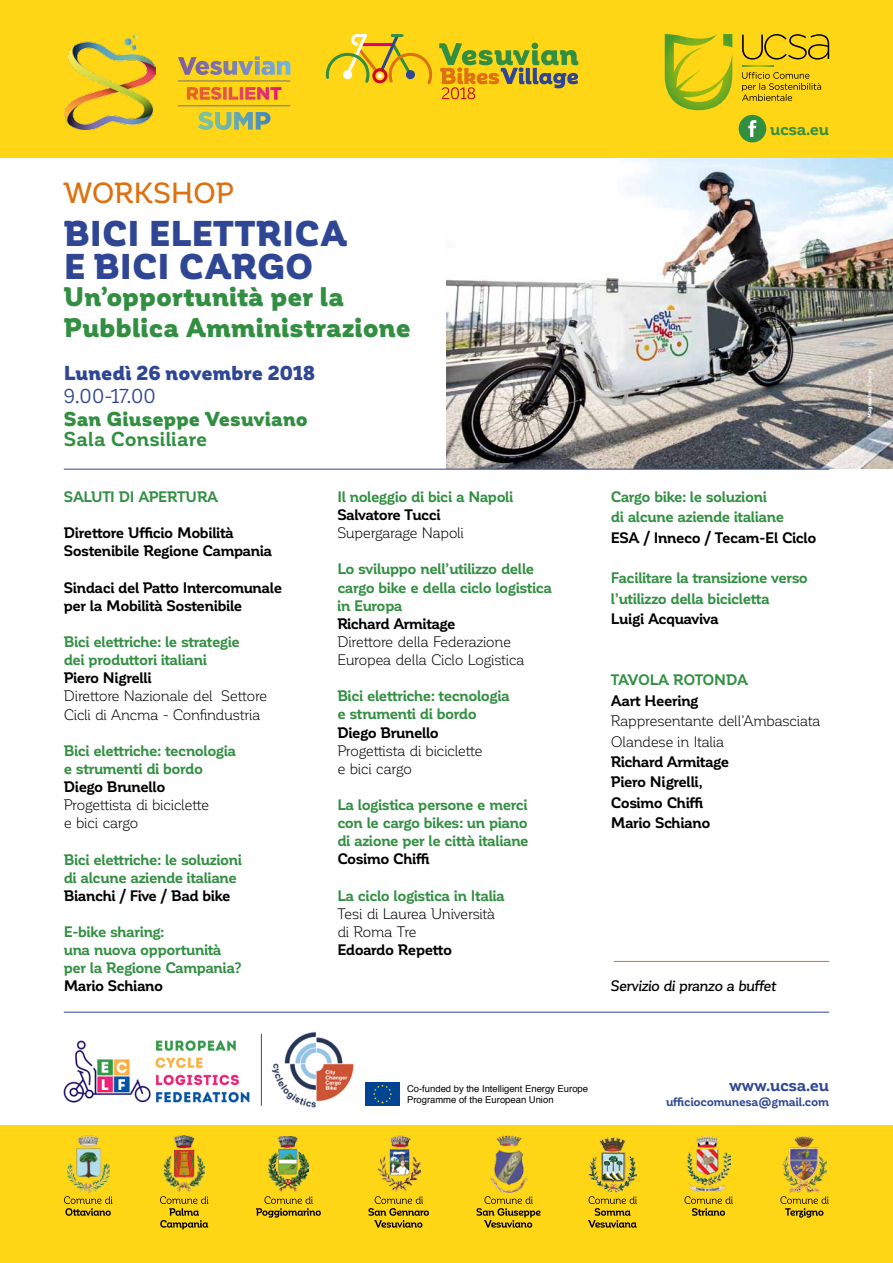
<style>
.page{position:relative;width:893px;height:1263px;background:#fff}
.page>*{position:absolute;margin:0;border:0;box-sizing:border-box;transform-origin:0 0}
.t1{font:900 35.4px/33.2px "Corporative";letter-spacing:.01em;color:#2e4694}
.t2{font:500 28.65px "Corporative";letter-spacing:-.005em;color:#dd710f}
.t3{font:900 26.55px/30.9px "Corporative";letter-spacing:.005em;color:#328f42}
.t4{font:900 19.95px "Corporative";letter-spacing:.01em;color:#2e4694}
.t5{font:900 19.95px "Corporative";letter-spacing:.005em;color:#328f42}
.t6{font:700 19.95px "Corporative";letter-spacing:.01em;color:#328f42}
.t7{font:19.95px "Corporative";color:#2e4694}
.t8{font:700 16.5px "Corporative";letter-spacing:-.015em;color:#2e4694}
.t9{font:700 16.5px "Corporative";color:#328f42}
.t10{font:700 15px/18.1px "Corporative";letter-spacing:-.035em;color:#328f42}
.t11{font:15px/18.1px "Corporative";letter-spacing:-.03em;color:#000}
.t12{font:700 15px/20.4px "Corporative";letter-spacing:-.03em;color:#000}
.t13{font:700 15px/18.1px "Corporative";letter-spacing:-.01em;color:#000}
.t14{font:700 15px/18.1px "Corporative";letter-spacing:-.01em;color:#328f42}
.t15{font:700 15px "Corporative";letter-spacing:-.015em;color:#328f42}
.t16{font:italic 500 15px "Corporative";letter-spacing:-.025em;color:#000}
.t17{font:700 12px "Corporative";letter-spacing:-.025em;color:#2e4694}
.t18{font:9.45px/11.4px "Helvetica";color:#000}
.t19{font:5.4px "Museo Sans 900";color:#fff}
.s1{font-family:"Museo Sans 500"}
</style>
<div class="page">
<img style="left:446px;top:157px;width:447px;height:312px">
<div style="left:0;top:0;width:893px;height:157px;background:#ffd616"></div>
<div style="left:0;top:1126px;width:893px;height:137px;background:#ffd616"></div>
<svg style="left:742px;top:65px;width:31px;height:2px"></svg>
<svg style="left:742px;top:72px;width:79px;height:29px"></svg>
<svg style="left:665px;top:34px;width:67px;height:76px"></svg>
<svg style="left:742px;top:34px;width:87px;height:26px"></svg>
<div style="left:739px;top:115px;width:27px;height:27px;background:#328f42;border-radius:50%"></div>
<svg style="left:748px;top:120px;width:8px;height:17px"></svg>
<img style="left:64px;top:34px;width:92px;height:96px">
<svg style="left:178px;top:56px;width:112px;height:19px"></svg>
<svg style="left:187px;top:87px;width:94px;height:13px"></svg>
<svg style="left:198px;top:112px;width:72px;height:18px"></svg>
<hr style="left:178px;top:105px;width:112px;height:1px;background:#707172">
<hr style="left:178px;top:80px;width:112px;height:1px;background:#707172">
<svg style="left:325px;top:34px;width:253px;height:65px"></svg>
<img style="left:67px;top:1136px;width:43px;height:57px">
<svg style="left:64px;top:1196px;width:48px;height:20px"></svg>
<img style="left:164px;top:1136px;width:41px;height:56px">
<svg style="left:160px;top:1196px;width:48px;height:33px"></svg>
<img style="left:268px;top:1136px;width:40px;height:56px">
<svg style="left:256px;top:1196px;width:65px;height:21px"></svg>
<img style="left:377px;top:1136px;width:43px;height:56px">
<svg style="left:368px;top:1196px;width:61px;height:31px"></svg>
<img style="left:489px;top:1136px;width:39px;height:56px">
<svg style="left:476px;top:1196px;width:65px;height:31px"></svg>
<img style="left:588px;top:1137px;width:48px;height:55px">
<svg style="left:588px;top:1196px;width:49px;height:31px"></svg>
<img style="left:687px;top:1137px;width:44px;height:55px">
<svg style="left:684px;top:1196px;width:49px;height:20px"></svg>
<img style="left:783px;top:1136px;width:43px;height:56px">
<svg style="left:780px;top:1196px;width:49px;height:21px"></svg>
<img style="left:271px;top:1032px;width:82px;height:76px">
<img style="left:63px;top:1040px;width:187px;height:63px">
<hr style="left:261px;top:1034px;width:1px;height:72px;background:#2e4694">
<div style="left:365px;top:1082px;width:35px;height:23px;background:#004494"></div>
<svg style="left:373px;top:1084px;width:19px;height:19px"></svg>
<hr style="left:64px;top:469px;width:765px;height:1px;background:#2e4694">
<hr style="left:64px;top:1012px;width:765px;height:1px;background:#2e4694">
<hr style="left:614px;top:961px;width:215px;height:1px;background:#dd710f">
<h2 class="t2" style="left:64px;top:178px;width:171px">WORKSHOP</h2>
<h1 class="t1" style="left:64px;top:217px;width:285px">BICI ELETTRICA<br>E BICI CARGO</h1>
<h3 class="t3" style="left:64px;top:282px;width:349px">Un’opportunità per la<br>Pubblica Amministrazione</h3>
<h3 class="t4" style="left:64px;top:362px;width:253px">Lunedì 26 novembre 2018</h3>
<h3 class="t7" style="left:64px;top:386px;width:94px">9.00-17.00</h3>
<h3 class="t5" style="left:64px;top:408px;width:246px">San Giuseppe Vesuviano</h3>
<h3 class="t6" style="left:64px;top:428px;width:145px">Sala Consiliare</h3>
<p class="t10" style="left:64px;top:488px;width:156px">Saluti di apertura</p>
<p class="t13" style="left:64px;top:524px;width:210px">Direttore Ufficio Mobilità<br>Sostenibile Regione Campania</p>
<p class="t12" style="left:64px;top:578px;width:220px;line-height:18.1px">Sindaci del Patto I ntercomunale per la Mobilità Sostenibile</p>
<p class="t14" style="left:64px;top:633px;width:178px">Bici elettriche: le strategie dei produttori italiani</p>
<p class="t12" style="left:64px;top:668px;width:89px">Piero Nigrelli</p>
<p class="t11" style="left:64px;top:687px;width:205px">Direttore Nazionale del Settore<br>Cicli di Ancma - Confindustria</p>
<p class="t10" style="left:64px;top:742px;width:174px">Bici elettriche: tecnologia e strumenti di bordo</p>
<p class="t12" style="left:64px;top:777px;width:103px">Diego Brunello</p>
<p class="t11" style="left:64px;top:796px;width:147px">Progettista di biciclette e bici cargo</p>
<p class="t10" style="left:64px;top:850px;width:180px">Bici elettriche: le soluzioni di alcune aziende italiane</p>
<p class="t13" style="left:64px;top:887px;width:168px">Bianchi / Five / Bad bike</p>
<p class="t10" style="left:64px;top:923px;width:180px">E-bike sharing:<br>una nuova opportunità per la Regione Campania?</p>
<p class="t12" style="left:64px;top:976px;width:101px">Mario Schiano</p>
<p class="t15" style="left:337px;top:488px;width:177px">I l noleggio di bici a Napoli</p>
<p class="t12" style="left:337px;top:505px;width:105px">Salvatore Tucci</p>
<p class="t11" style="left:337px;top:524px;width:128px">Supergarage Napoli</p>
<p class="t10" style="left:337px;top:560px;width:216px">Lo sviluppo nell’utilizzo delle cargo bike e della ciclo logistica in Europa</p>
<p class="t12" style="left:337px;top:613px;width:120px">Richard Armitage</p>
<p class="t11" style="left:337px;top:633px;width:189px">Direttore della Federazione<br>Europea della Ciclo Logistica</p>
<p class="t10" style="left:337px;top:687px;width:174px">Bici elettriche: tecnologia e strumenti di bordo</p>
<p class="t12" style="left:337px;top:722px;width:103px">Diego Brunello</p>
<p class="t11" style="left:337px;top:741px;width:147px">Progettista di biciclette e bici cargo</p>
<p class="t10" style="left:337px;top:796px;width:193px;text-align:justify">La logistica persone e merci con le cargo bikes: un piano di azione per le città italiane</p>
<p class="t12" style="left:337px;top:849px;width:94px">Cosimo Chiffi</p>
<p class="t10" style="left:337px;top:886px;width:169px">La ciclo logistica in I talia</p>
<p class="t11" style="left:337px;top:905px;width:160px">Tesi di Laurea Università di Roma Tre</p>
<p class="t12" style="left:337px;top:940px;width:116px">Edoardo Repetto</p>
<p class="t9" style="left:770px;top:120px;width:61px">ucsa.eu</p>
<p class="t10" style="left:611px;top:487px;width:175px;line-height:20.4px">Cargo bike: le soluzioni<br>di alcune aziende italiane</p>
<p class="t12" style="left:611px;top:527px;width:207px">ESA / I nneco / Tecam-El Ciclo</p>
<p class="t10" style="left:611px;top:568px;width:199px;line-height:20.4px">Facilitare la transizione verso l’utilizzo della bicicletta</p>
<p class="t12" style="left:611px;top:609px;width:109px">Luigi Acquaviva</p>
<p class="t10" style="left:611px;top:671px;width:139px">Tavola roton da</p>
<p class="t12" style="left:611px;top:690px;width:89px">Aart Heering</p>
<p class="t11" style="left:611px;top:711px;width:211px;line-height:20.4px">Rappresentante dell’Ambasciata<br>Olandese in Italia</p>
<p class="t12" style="left:611px;top:752px;width:120px">Richard Armitage<br>Piero Nigrelli,<br>Cosimo Chiffi<br>Mario Schiano</p>
<p class="t16" style="left:611px;top:978px;width:167px">Servizio di pranzo a buffet</p>
<p class="t18" style="left:407px;top:1083px;width:183px">Co-funded by the Intelligent Energy Europe<br>Programme of the European Union</p>
<p class="t8" style="left:729px;top:1076px;width:101px">www.ucsa.eu</p>
<p class="t17" style="left:666px;top:1095px;width:165px">ufficiocomunesa@gmail.com</p>
<p class="t19" style="left:866px;top:418px;width:50px;rotate:-90deg">Magma Inc. <span class="s1">Design</span></p>
</div>
